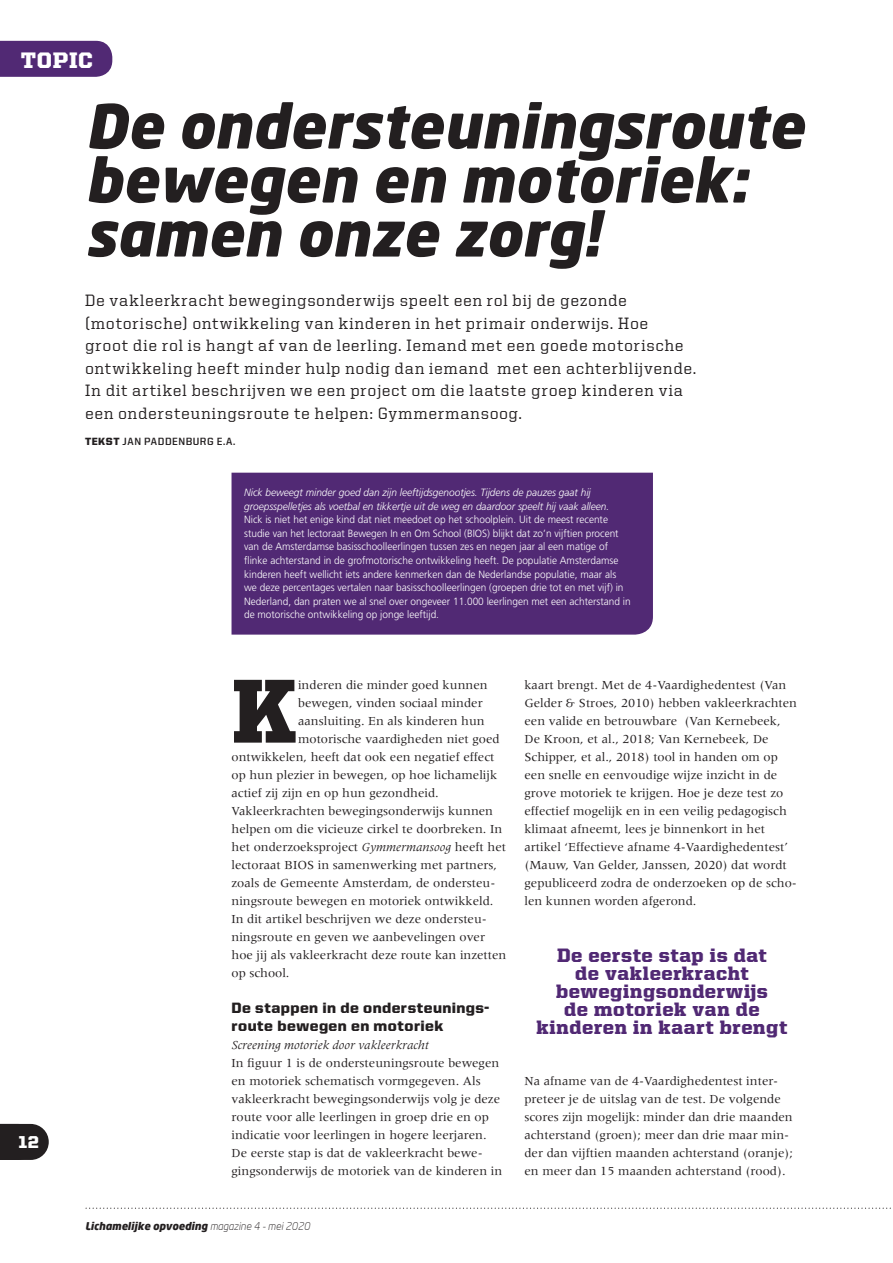
<style>
.page{position:relative;width:893px;height:1263px;background:#fff}
.page>*{position:absolute;margin:0;border:0;box-sizing:border-box;transform-origin:0 0}
.t1{font:900 91.05px "United Serif Reg";color:#231f20}
.t2{font:italic 900 60px/54px "Neo Sans";color:#231f20}
.t3{font:900 22.5px "United Serif Reg";letter-spacing:.03em;color:#fff}
.t4{font:900 19.5px/18px "United Serif Reg";letter-spacing:.03em;color:#512974;text-align:center}
.t5{font:900 17.25px "United Sans Reg";color:#fff}
.t6{font:500 16.5px/22.5px "United Serif Reg";letter-spacing:.045em;color:#231f20}
.t7{font:900 15px/18px "United Sans Reg";letter-spacing:.025em;color:#231f20}
.t8{font:12.75px/18px "Meridien LT Std";color:#231f20}
.t9{font:italic 12.75px "Meridien LT Std";color:#231f20}
.t10{font:300 10.5px/13.5px "Frutiger LT Std";color:#fff;scale:.96 1}
.t11{font:italic 300 10.5px/13.5px "Frutiger LT Std";color:#fff;scale:.96 1}
.t12{font:italic 900 10.5px "Neo Sans";color:#231f20}
.t13{font:700 10.5px "United Sans Reg";letter-spacing:.045em;color:#231f20}
.s1{font-weight:900}
.s2{font-style:italic}
.s3{font-weight:300}
</style>
<div class="page">
<div style="left:0;top:41px;width:112px;height:36px;background:#512974"></div>
<div style="left:232px;top:473px;width:421px;height:162px;background:#512974"></div>
<svg style="left:0;top:1124px;width:49px;height:36px;background:#353132"></svg>
<svg style="left:85px;top:1207px;width:806px;height:2px"></svg>
<h3 class="t3" style="left:21px;top:48px;width:74px">TOPIC</h3>
<h2 class="t2" style="left:85px;top:97px;width:720px">De ondersteuningsroute bewegen en motoriek: samen onze zorg!</h2>
<p class="t6" style="left:85px;top:289px;width:613px">De vakleerkracht bewegingsonderwijs speelt een rol bij de gezonde (motorische) ontwikkeling van kinderen in het primair onderwijs. Hoe<br>groot die rol is hangt af van de leerling. Iemand met een goede motorische ontwikkeling heeft minder hulp nodig dan iemand met een achterblijvende.<br>In dit artikel beschrijven we een project om die laatste groep kinderen via een ondersteuningsroute te helpen: Gymmermansoog.</p>
<p class="t13" style="left:85px;top:435px;width:152px"><span class="s1">TEKST</span> JAN PADDENBURG E.A.</p>
<h3 class="t5" style="left:18px;top:1133px;width:22px">12</h3>
<p class="t11" style="left:244px;top:486px;width:382px">Nick beweegt minder goed dan zijn leeftijdsgenootjes. Tijdens de pauzes gaat hij groepsspelletjes als voetbal en tikkertje uit de weg en daardoor speelt hij vaak alleen.</p>
<p class="t10" style="left:244px;top:513px;width:404px">Nick is niet het enige kind dat niet meedoet op het schoolplein. Uit de meest recente studie van het lectoraat Bewegen In en Om School (BIOS) blijkt dat zo’n vijftien procent van de Amsterdamse basisschoolleerlingen tussen zes en negen jaar al een matige of flinke achterstand in de grofmotorische ontwikkeling heeft. De populatie Amsterdamse kinderen heeft wellicht iets andere kenmerken dan de Nederlandse populatie, maar als we deze percentages vertalen naar basisschoolleerlingen (groepen drie tot en met vijf) in Nederland, dan praten we al snel over ongeveer 11.000 leerlingen met een achterstand in de motorische ontwikkeling op jonge leeftijd.</p>
<h1 class="t1" style="left:232px;top:661px;width:68px">K</h1>
<p class="t8" style="left:298px;top:675px;width:191px">inderen die minder goed kunnen</p>
<p class="t8" style="left:298px;top:693px;width:186px">bewegen, vinden sociaal minder</p>
<p class="t8" style="left:298px;top:711px;width:188px">aansluiting. En als kinderen hun</p>
<p class="t8" style="left:298px;top:729px;width:203px">motorische vaardigheden niet goed</p>
<p class="t8" style="left:232px;top:747px;width:264px">ontwikkelen, heeft dat ook een negatief effect</p>
<p class="t8" style="left:232px;top:765px;width:267px">op hun plezier in bewegen, op hoe lichamelijk</p>
<p class="t8" style="left:232px;top:783px;width:209px">actief zij zijn en op hun gezondheid.</p>
<p class="t8" style="left:232px;top:801px;width:263px">Vakleerkrachten bewegingsonderwijs kunnen</p>
<p class="t8" style="left:232px;top:819px;width:272px">helpen om die vicieuze cirkel te doorbreken. In</p>
<p class="t8" style="left:232px;top:837px;width:276px">het onderzoeksproject <span class="s2">Gymmermansoog</span> heeft het</p>
<p class="t8" style="left:232px;top:855px;width:267px">lectoraat BIOS in samenwerking met partners,</p>
<p class="t8" style="left:232px;top:873px;width:265px">zoals de Gemeente Amsterdam, de ondersteu-</p>
<p class="t8" style="left:232px;top:891px;width:263px">ningsroute bewegen en motoriek ontwikkeld.</p>
<p class="t8" style="left:232px;top:909px;width:257px">In dit artikel beschrijven we deze ondersteu-</p>
<p class="t8" style="left:232px;top:927px;width:255px">ningsroute en geven we aanbevelingen over</p>
<p class="t8" style="left:232px;top:945px;width:276px">hoe jij als vakleerkracht deze route kan inzetten</p>
<p class="t8" style="left:232px;top:963px;width:59px">op school.</p>
<p class="t7" style="left:232px;top:998px;width:259px">De stappen in de ondersteunings&shy;route bewegen en motoriek</p>
<p class="t9" style="left:232px;top:1038px;width:199px">Screening motoriek door vakleerkracht</p>
<p class="t8" style="left:232px;top:1053px;width:272px">In figuur 1 is de ondersteuningsroute bewegen en motoriek schematisch vormgegeven. Als vakleerkracht bewegingsonderwijs volg je deze route voor alle leerlingen in groep drie en op indicatie voor leerlingen in hogere leerjaren.<br>De eerste stap is dat de vakleerkracht bewe&shy;gingsonderwijs de motoriek van de kinderen in</p>
<p class="t12" style="left:85px;top:1219px;width:226px">Lichamelijke opvoeding <span class="s3">magazine 4 - mei 2020</span></p>
<p class="t8" style="left:524px;top:675px;width:274px">kaart brengt. Met de 4-Vaardighedentest (Van Gelder &amp; Stroes, 2010) hebben vakleerkrachten een valide en betrouwbare (Van Kernebeek, De Kroon, et al., 2018; Van Kernebeek, De Schipper, et al., 2018) tool in handen om op een snelle en eenvoudige wijze inzicht in de grove motoriek te krijgen. Hoe je deze test zo effectief mogelijk en in een veilig pedagogisch klimaat afneemt, lees je binnenkort in het artikel ‘Effectieve afname 4-Vaardighedentest’ (Mauw, Van Gelder, Janssen, 2020) dat wordt gepubliceerd zodra de onderzoeken op de scho&shy;len kunnen worden afgerond.</p>
<h3 class="t4" style="left:537px;top:945px;width:252px">De eerste stap is dat<br>de vakleerkracht bewegingsonderwijs<br>de motoriek van de kinderen in kaart brengt</h3>
<p class="t8" style="left:524px;top:1071px;width:270px">Na afname van de 4-Vaardighedentest inter&shy;preteer je de uitslag van de test. De volgende scores zijn mogelijk: minder dan drie maanden achterstand (groen); meer dan drie maar min&shy;der dan vijftien maanden achterstand (oranje); en meer dan 15 maanden achterstand (rood).</p>
</div>
